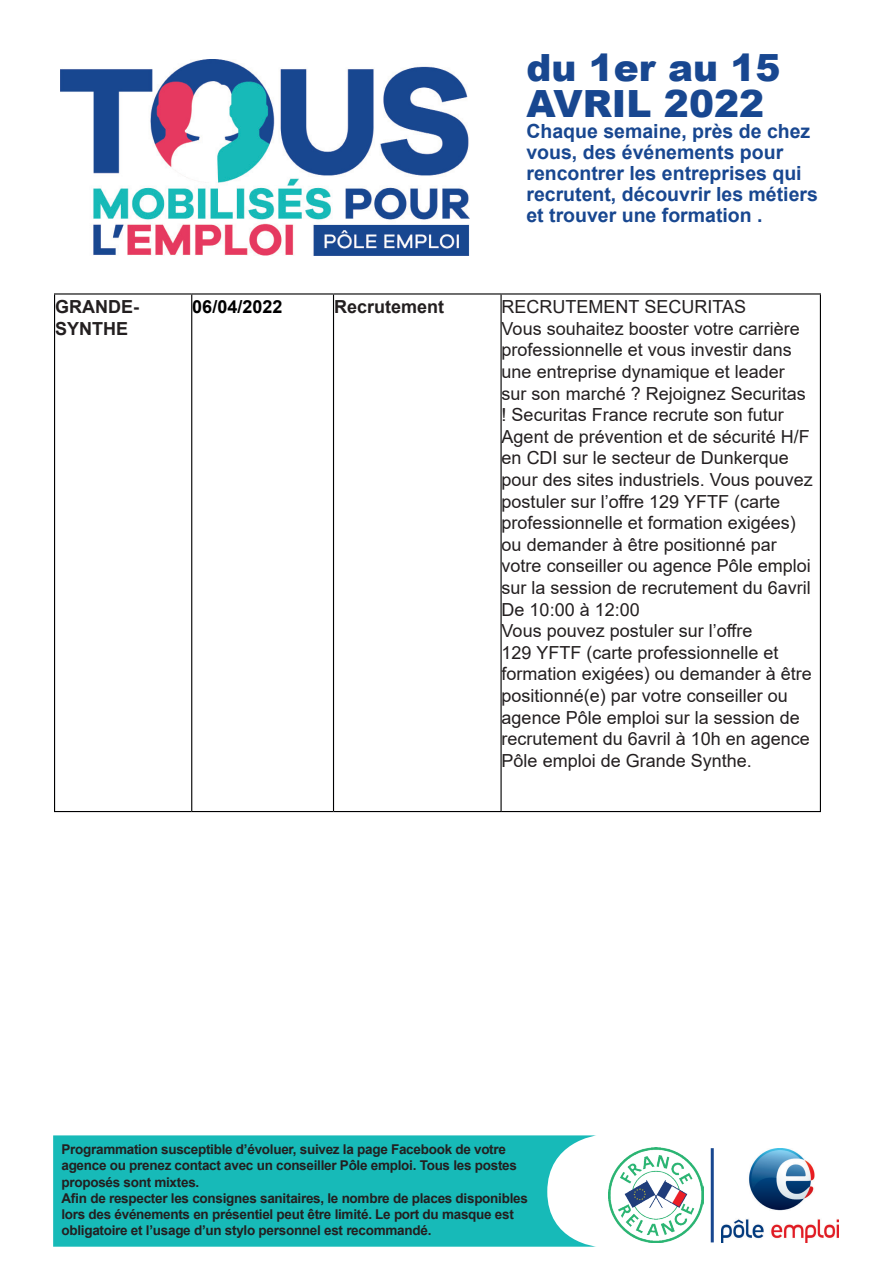
<style>
.page{position:relative;width:893px;height:1263px;background:#fff}
.page>*{position:absolute;margin:0;border:0;box-sizing:border-box;transform-origin:0 0}
.t1{font:900 37.5px/36px "Arial";color:#184790}
.t2{font:700 19.5px/21px "Arial";color:#184790}
.t3{font:18px/21.6px "Arial";color:#231f20}
.t4{font:700 18px/21.6px "Arial";color:#231f20}
.t5{font:700 18px "Arial";color:#000001}
.t6{font:700 13.5px/16.2px "Arial";letter-spacing:-.02em;color:#231f20}
</style>
<div class="page">
<img style="left:61px;top:59px;width:409px;height:196px">
<img style="left:721px;top:1148px;width:118px;height:94px">
<img style="left:608px;top:1148px;width:95px;height:94px">
<hr style="left:711px;top:1148px;width:3px;height:94px;background:#184790">
<svg style="left:53px;top:1135px;width:543px;height:112px;background:#28bfbd"></svg>
<hr style="left:54px;top:293px;width:138px;height:2px;background:#000001">
<hr style="left:192px;top:293px;width:141px;height:2px;background:#000001">
<hr style="left:333px;top:293px;width:168px;height:2px;background:#000001">
<hr style="left:501px;top:293px;width:320px;height:2px;background:#000001">
<hr style="left:54px;top:811px;width:138px;height:1px;background:#000001">
<hr style="left:192px;top:811px;width:141px;height:1px;background:#000001">
<hr style="left:333px;top:811px;width:168px;height:1px;background:#000001">
<hr style="left:501px;top:811px;width:320px;height:1px;background:#000001">
<hr style="left:54px;top:295px;width:1px;height:516px;background:#000001">
<hr style="left:191px;top:295px;width:1px;height:516px;background:#000001">
<hr style="left:333px;top:295px;width:1px;height:516px;background:#000001">
<hr style="left:500px;top:295px;width:2px;height:516px;background:#000001">
<hr style="left:820px;top:295px;width:1px;height:516px;background:#000001">
<h1 class="t1" style="left:526px;top:48px;width:256px">du 1er au 15<br>AVRIL 2022</h1>
<p class="t2" style="left:526px;top:121px;width:293px">Chaque semaine, près de chez vous, des événements pour rencontrer les entreprises qui recrutent, découvrir les métiers et trouver une formation .</p>
<p class="t4" style="left:55px;top:296px;width:85px">GRANDE-<br>SYNTHE</p>
<p class="t5" style="left:192px;top:294px;width:92px">06/04/2022</p>
<p class="t4" style="left:334px;top:296px;width:112px">Recrutement</p>
<p class="t3" style="left:502px;top:296px;width:313px">RECRUTEMENT SECURITAS<br>Vous souhaitez booster votre carrière professionnelle et vous investir dans une entreprise dynamique et leader sur son marché ? Rejoignez Securitas ! Securitas France recrute son futur Agent de prévention et de sécurité H/F en CDI sur le secteur de Dunkerque pour des sites industriels. Vous pouvez postuler sur l’offre 129 YFTF (carte professionnelle et formation exigées) ou demander à être positionné par votre conseiller ou agence Pôle emploi sur la session de recrutement du 6avril De 10:00 à 12:00<br>Vous pouvez postuler sur l’offre<br>129 YFTF (carte professionnelle et formation exigées) ou demander à être positionné(e) par votre conseiller ou agence Pôle emploi sur la session de recrutement du 6avril à 10h en agence Pôle emploi de Grande Synthe.</p>
<p class="t6" style="left:61px;top:1141px;width:468px">Programmation susceptible d’évoluer, suivez la page Facebook de votre agence ou prenez contact avec un conseiller Pôle emploi. Tous les postes proposés sont mixtes.<br>Afin de respecter les consignes sanitaires, le nombre de places disponibles lors des événements en présentiel peut être limité. Le port du masque est obligatoire et l’usage d’un stylo personnel est recommandé.</p>
</div>
